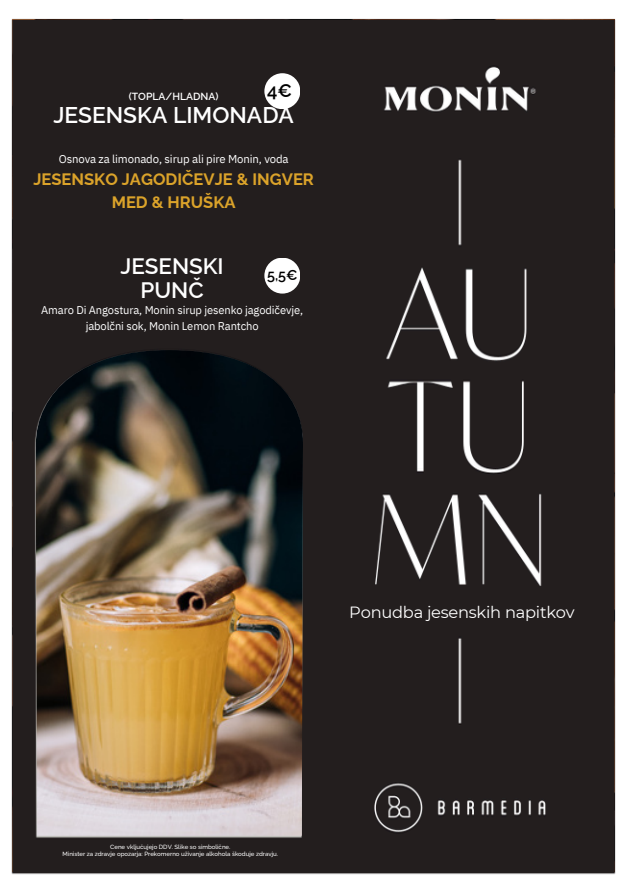
<style>
.page{position:relative;width:630px;height:891px;background:#fff}
.page>*{position:absolute;margin:0;border:0;box-sizing:border-box;transform-origin:0 0}
.t1{font:600 22.8px "Raleway";color:#fff}
.t2{font:600 22.4px/24.4px "Raleway";color:#fff;text-align:center}
.t3{font:600 18.4px "Raleway";color:#000}
.t4{font:700 16.4px/23.2px "Raleway";color:#dba32a;text-align:center}
.t5{font:16.4px "Montserrat";letter-spacing:-.015em;color:#fff}
.t6{font:600 14.4px "Raleway";color:#000}
.t7{font:11.2px/16px "IBM Plex Sans";letter-spacing:-.01em;color:#fff;text-align:center}
.t8{font:600 10.4px "Raleway";color:#fff}
.t9{font:500 6px/6.8px "Raleway";color:#fff;text-align:center}
</style>
<div class="page">
<div style="left:11px;top:18px;width:605px;height:857px;background:#231e1e"></div>
<img style="left:36px;top:350px;width:267px;height:486px">
<div style="left:264px;top:73px;width:36px;height:36px;background:#fff;border-radius:50%"></div>
<div style="left:264px;top:258px;width:36px;height:36px;background:#fff;border-radius:50%"></div>
<p class="t3" style="left:267px;top:79px;width:26px">4€</p>
<h5 class="t8" style="left:129px;top:90px;width:91px">(TOPLA/HLADNA)</h5>
<h5 class="t1" style="left:53px;top:101px;width:242px">JESENSKA LIMONADA</h5>
<h5 class="t7" style="left:59px;top:151px;width:231px">Osnova za limonado, sirup ali pire Monin, voda</h5>
<h5 class="t4" style="left:33px;top:167px;width:282px">JESENSKO JAGODIČEVJE &amp; INGVER<br>MED &amp; HRUŠKA</h5>
<h4 class="t2" style="left:121px;top:254px;width:105px">JESENSKI<br>PUNČ</h4>
<h4 class="t7" style="left:41px;top:302px;width:263px">Amaro Di Angostura, Monin sirup jesenko jagodičevje, jabolčni sok, Monin Lemon Rantcho</h4>
<p class="t6" style="left:267px;top:266px;width:32px">5,5€</p>
<h2 class="t5" style="left:349px;top:602px;width:227px">Ponudba jesenskih napitkov</h2>
<h1 class="t9" style="left:63px;top:843px;width:217px">Cene vključujejo DDV. Slike so simbolične.<br>Minister za zdravje opozarja: Prekomerno uživanje alkohola škoduje zdravju.</h1>
</div>
